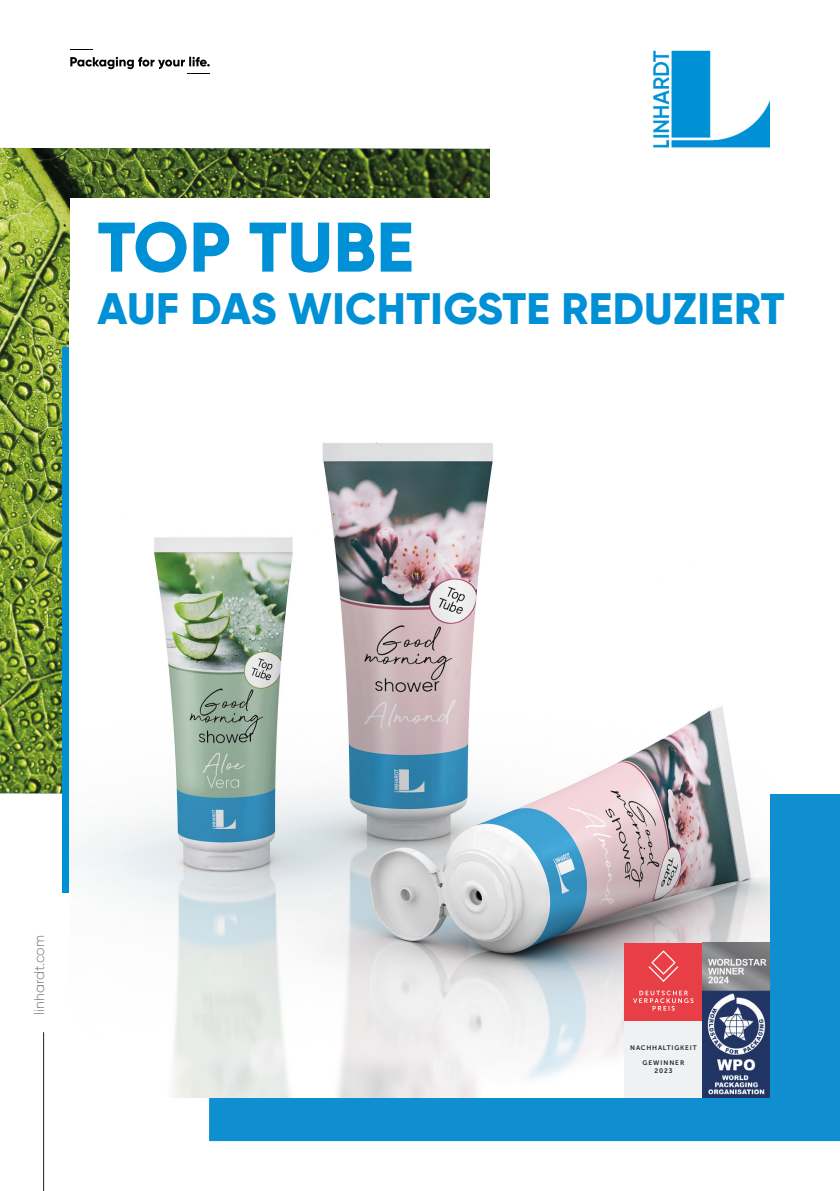
<style>
.page{position:relative;width:840px;height:1191px;background:#fff}
.page>*{position:absolute;margin:0;border:0;box-sizing:border-box;transform-origin:0 0}
.t1{font:800 70px "Gilroy";letter-spacing:.01em;color:#0090d5}
.t2{font:800 44px "Gilroy";letter-spacing:.01em;color:#0090d5}
.t3{font:300 14px "Gilroy";color:#7f7874}
.t4{font:6.6px "Museo Sans 700";letter-spacing:.125em;color:#21272b}
.t5{font:6.6px/7.6px "Museo Sans 700";letter-spacing:.145em;color:#21272b;text-align:center}
</style>
<div class="page">
<div style="left:209px;top:794px;width:630px;height:347px;background:#0f8fcf"></div>
<img style="left:0;top:148px;width:489px;height:646px">
<div style="left:62px;top:347px;width:8px;height:546px;background:#0090d5"></div>
<img style="left:653px;top:50px;width:116px;height:98px">
<svg style="left:70px;top:57px;width:140px;height:17px"></svg>
<hr style="left:43px;top:1032px;width:1px;height:159px;background:#1d1d1b">
<div style="left:70px;top:198px;width:690px;height:899px;background:#fff"></div>
<img style="left:70px;top:442px;width:699px;height:655px">
<img style="left:701px;top:943px;width:68px;height:154px">
<div style="left:624px;top:1020px;width:77px;height:77px;background:#eff1f3"></div>
<div style="left:624px;top:943px;width:77px;height:77px;background:#e83f46"></div>
<svg style="left:633px;top:990px;width:60px;height:20px"></svg>
<svg style="left:648px;top:950px;width:31px;height:32px"></svg>
<h1 class="t1" style="left:98px;top:203px;width:317px">TOP TUBE</h1>
<p class="t2" style="left:97px;top:280px;width:688px">AUF DAS WICHTIGSTE REDUZIERT</p>
<p class="t3" style="left:31px;top:1014px;width:81px;rotate:-90deg">linhardt.com</p>
<p class="t4" style="left:630px;top:1044px;width:68px">NACHHALTIGKEIT</p>
<p class="t5" style="left:642px;top:1059px;width:43px">GEWINNER<br>2023</p>
</div>
